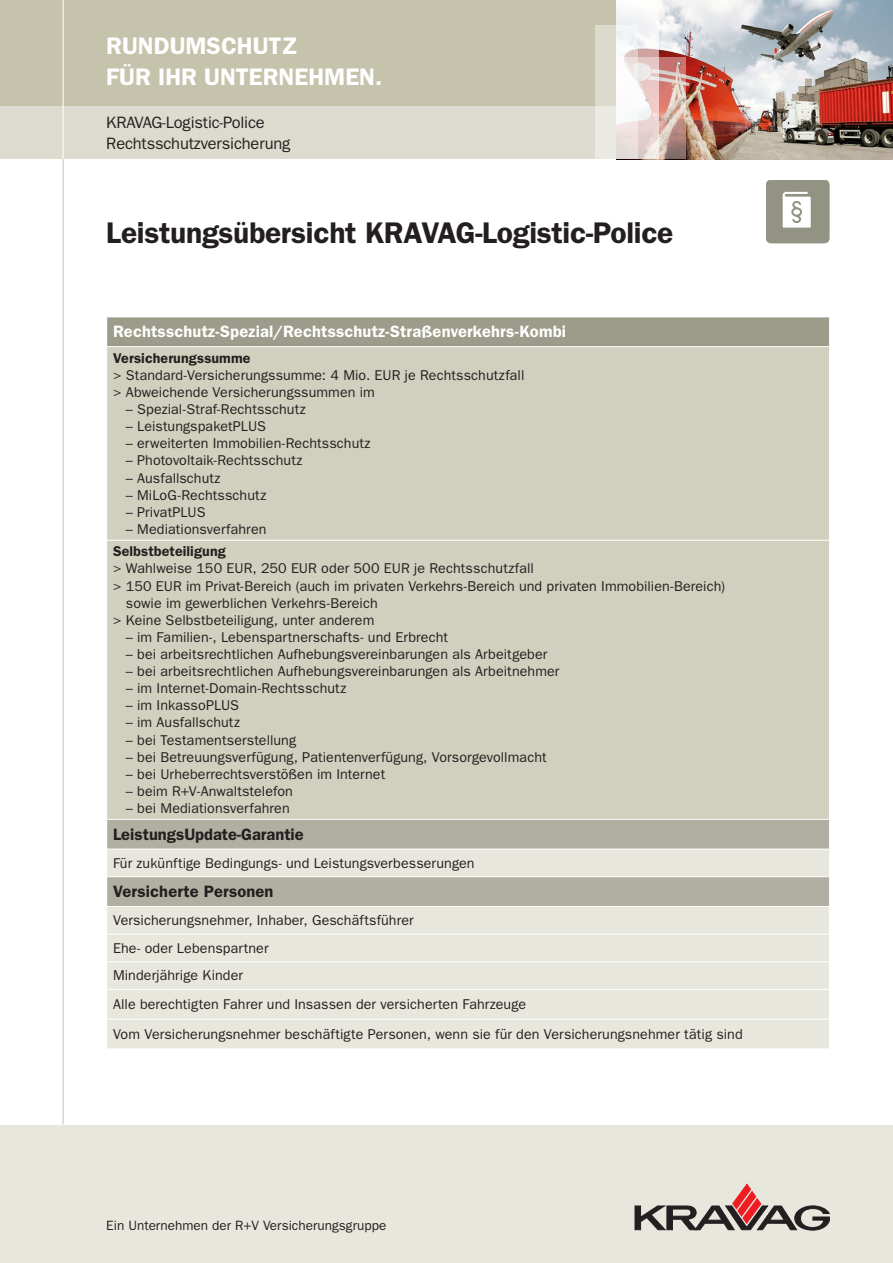
<style>
.page{position:relative;width:893px;height:1263px;background:#fff}
.page>*{position:absolute;margin:0;border:0;box-sizing:border-box;transform-origin:0 0}
.t1{font:600 30px "ITC Franklin Gothic Std";letter-spacing:-.01em;color:#231f20}
.t2{font:600 24px/31.5px "ITC Franklin Gothic Std";color:#fff}
.t3{font:600 16.5px "ITC Franklin Gothic Std";letter-spacing:.01em;color:#fff}
.t4{font:16.5px/21px "ITC Franklin Gothic Std";letter-spacing:-.01em;color:#231f20}
.t5{font:600 16.5px "ITC Franklin Gothic Std";color:#231f20}
.t6{font:14.25px/28.5px "ITC Franklin Gothic Std";letter-spacing:.005em;color:#231f20}
.t7{font:600 14.25px "ITC Franklin Gothic Std";letter-spacing:.005em;color:#231f20}
.t8{font:13.5px "ITC Franklin Gothic Std";color:#231f20}
</style>
<div class="page">
<div style="left:0;top:1125px;width:893px;height:138px;background:#e8e7de"></div>
<div style="left:0;top:0;width:893px;height:159px;background:#c6c3ad"></div>
<div style="left:0;top:106px;width:893px;height:53px;background:#dddbcf"></div>
<svg style="left:635px;top:1184px;width:195px;height:46px"></svg>
<hr style="left:63px;top:0;width:1px;height:159px;background:#fff">
<hr style="left:63px;top:159px;width:1px;height:965px;background:#c6c3ad">
<img style="left:659px;top:0;width:234px;height:159px">
<div style="left:595px;top:26px;width:43px;height:133px;background:linear-gradient(to bottom,#d7d5c6,#ecebe5)"></div>
<svg style="left:617px;top:0;width:42px;height:57px;background:#f2eeef"></svg>
<svg style="left:617px;top:57px;width:69px;height:102px"></svg>
<div style="left:107px;top:317px;width:723px;height:30px;background:#9d9b89"></div>
<div style="left:107px;top:347px;width:722px;height:472px;background:#d1cfbd"></div>
<div style="left:107px;top:819px;width:723px;height:30px;background:#b1afa1"></div>
<div style="left:107px;top:849px;width:723px;height:28px;background:#e8e7de"></div>
<div style="left:107px;top:877px;width:723px;height:29px;background:#b1afa1"></div>
<div style="left:107px;top:907px;width:722px;height:141px;background:#e8e7de"></div>
<hr style="left:106px;top:989px;width:724px;height:1px;background:#fff">
<hr style="left:106px;top:1019px;width:724px;height:1px;background:#fff">
<hr style="left:106px;top:317px;width:724px;height:1px;background:#fff">
<svg style="left:829px;top:317px;width:1px;height:29px"></svg>
<hr style="left:106px;top:346px;width:724px;height:1px;background:#fff">
<hr style="left:106px;top:540px;width:724px;height:1px;background:#fff">
<hr style="left:106px;top:819px;width:724px;height:1px;background:#fff">
<hr style="left:106px;top:849px;width:724px;height:1px;background:#fff">
<hr style="left:106px;top:876px;width:724px;height:1px;background:#fff">
<hr style="left:106px;top:934px;width:724px;height:1px;background:#fff">
<hr style="left:106px;top:961px;width:724px;height:1px;background:#fff">
<svg style="left:829px;top:820px;width:1px;height:86px"></svg>
<div style="left:766px;top:180px;width:63px;height:63px;background:#939384;border-radius:5px"></div>
<div style="left:766px;top:180px;width:63px;height:63px;border:1px solid #939384;border-radius:5px"></div>
<svg style="left:783px;top:192px;width:28px;height:36px"></svg>
<h2 class="t2" style="left:106px;top:30px;width:278px">RUNDUMSCHUTZ<br>FÜR IHR UNTERNEHMEN.</h2>
<p class="t4" style="left:106px;top:112px;width:186px">KRAVAG-Logistic-Police<br>Rechtsschutzversicherung</p>
<h1 class="t1" style="left:106px;top:215px;width:569px">Leistungsübersicht KRAVAG-Logistic-Police</h1>
<p class="t3" style="left:113px;top:322px;width:455px">Rechtsschutz-Spezial/Rechtsschutz-Straßenverkehrs-Kombi</p>
<p class="t7" style="left:113px;top:349px;width:139px">Versicherungssumme</p>
<p class="t6" style="left:113px;top:367px;width:413px;line-height:17.1px">&gt; Standard-Versicherungssumme: 4 Mio. EUR je Rechtsschutzfall &gt; Abweichende Versicherungssummen im</p>
<p class="t6" style="left:126px;top:395px;width:182px">– Spezial-Straf-Rechtsschutz</p>
<p class="t6" style="left:126px;top:412px;width:142px">– LeistungspaketPLUS</p>
<p class="t6" style="left:126px;top:429px;width:246px">– erweiterten Immobilien-Rechtsschutz</p>
<p class="t6" style="left:126px;top:446px;width:178px">– Photovoltaik-Rechtsschutz</p>
<p class="t6" style="left:126px;top:464px;width:96px">– Ausfallschutz</p>
<p class="t6" style="left:126px;top:481px;width:142px">– MiLoG-Rechtsschutz</p>
<p class="t6" style="left:126px;top:498px;width:81px">– PrivatPLUS</p>
<p class="t6" style="left:126px;top:515px;width:142px">– Mediationsverfahren</p>
<p class="t7" style="left:113px;top:543px;width:114px">Selbstbeteiligung</p>
<p class="t6" style="left:113px;top:554px;width:422px">&gt; Wahlweise 150 EUR, 250 EUR oder 500 EUR je Rechtsschutzfall</p>
<p class="t6" style="left:113px;top:572px;width:614px">&gt; 150 EUR im Privat-Bereich (auch im privaten Verkehrs-Bereich und privaten Immobilien-Bereich)</p>
<p class="t6" style="left:126px;top:589px;width:253px">sowie im gewerblichen Verkehrs-Bereich</p>
<p class="t6" style="left:113px;top:606px;width:263px">&gt; Keine Selbstbeteiligung, unter anderem</p>
<p class="t6" style="left:126px;top:623px;width:324px">– im Familien-, Lebenspartnerschafts- und Erbrecht</p>
<p class="t6" style="left:126px;top:640px;width:423px">– bei arbeitsrechtlichen Aufhebungsvereinbarungen als Arbeitgeber</p>
<p class="t6" style="left:126px;top:657px;width:435px">– bei arbeitsrechtlichen Aufhebungsvereinbarungen als Arbeitnehmer</p>
<p class="t6" style="left:126px;top:674px;width:222px">– im Internet-Domain-Rechtsschutz</p>
<p class="t6" style="left:126px;top:691px;width:115px">– im InkassoPLUS</p>
<p class="t6" style="left:126px;top:708px;width:116px">– im Ausfallschutz</p>
<p class="t6" style="left:126px;top:725px;width:172px">– bei Testamentserstellung</p>
<p class="t6" style="left:126px;top:743px;width:422px">– bei Betreuungsverfügung, Patientenverfügung, Vorsorgevollmacht</p>
<p class="t6" style="left:126px;top:760px;width:261px">– bei Urheberrechtsverstößen im Internet</p>
<p class="t6" style="left:126px;top:777px;width:169px">– beim R+V-Anwaltstelefon</p>
<p class="t6" style="left:126px;top:794px;width:165px">– bei Mediationsverfahren</p>
<p class="t5" style="left:113px;top:824px;width:192px">LeistungsUpdate-Garantie</p>
<p class="t6" style="left:113px;top:849px;width:363px">Für zukünftige Bedingungs- und Leistungsverbesserungen</p>
<p class="t5" style="left:113px;top:882px;width:162px">Versicherte Personen</p>
<p class="t6" style="left:113px;top:906px;width:631px">Versicherungsnehmer, Inhaber, Geschäftsführer<br>Ehe- oder Lebenspartner<br>Minderjährige Kinder<br>Alle berechtigten Fahrer und Insassen der versicherten Fahrzeuge<br>Vom Versicherungsnehmer beschäftigte Personen, wenn sie für den Versicherungsnehmer tätig sind</p>
<p class="t8" style="left:106px;top:1217px;width:282px">Ein Unternehmen der R+V Versicherungsgruppe</p>
</div>
